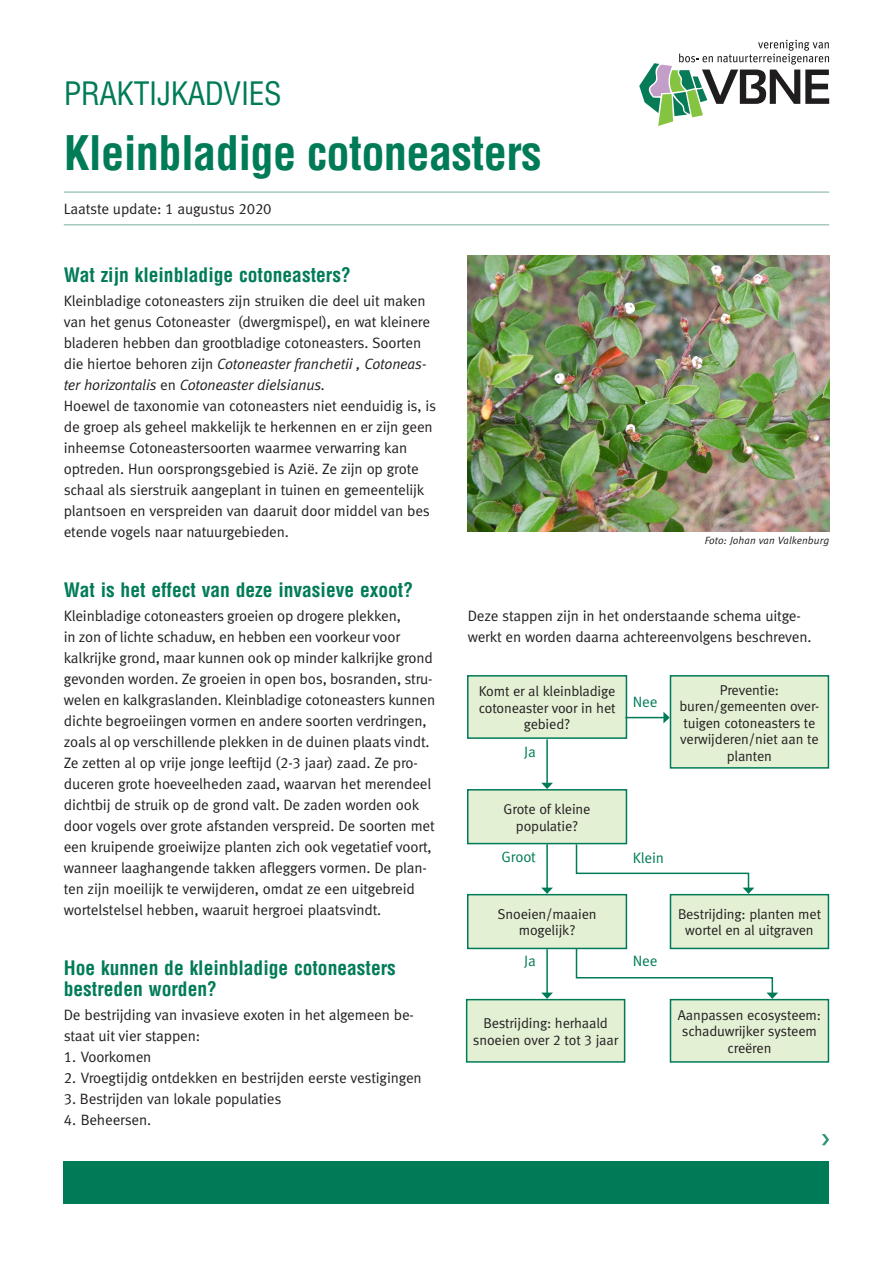
<style>
.page{position:relative;width:893px;height:1263px;background:#fff}
.page>*{position:absolute;margin:0;border:0;box-sizing:border-box;transform-origin:0 0}
.hoofdstukkop{font:700 condensed 46.5px "Helvetica";letter-spacing:-.015em;color:#007b58}
.t1{font:condensed 31.5px "Helvetica";letter-spacing:-.015em;color:#007b58}
.tussenkop{font:700 condensed 19.5px/21px "Helvetica";color:#007b58}
.brood{font:15px/21px "Meta Normal LF";letter-spacing:-.01em;color:#231f20}
.brood_opsom{font:15px "Meta Normal LF";letter-spacing:-.01em;color:#231f20}
.datum_en_auteur{font:15px "Meta Normal LF";letter-spacing:-.01em;color:#231f20}
.brood-2{font:15px "Meta Normal LF";letter-spacing:-.01em;color:#007b58}
.schema{font:14.25px/16.5px "Meta Normal LF";letter-spacing:-.01em;color:#231f20;text-align:center}
.fotobijschrift{font:italic 10.5px "Meta Normal LF";letter-spacing:.01em;color:#231f20}
.s1{font-style:italic}
</style>
<div class="page">
<svg style="left:639px;top:40px;width:190px;height:86px"></svg>
<hr style="left:64px;top:191px;width:765px;height:2px;background:#a7cabd">
<hr style="left:64px;top:224px;width:765px;height:1px;background:#a7cabd">
<div style="left:64px;top:1161px;width:765px;height:42px;background:#007b58"></div>
<img style="left:468px;top:255px;width:361px;height:276px">
<div style="left:468px;top:676px;width:158px;height:62px;background:#e3f0d4"></div>
<div style="left:467px;top:675px;width:160px;height:64px;border:2px solid #007b58"></div>
<div style="left:468px;top:790px;width:158px;height:53px;background:#e3f0d4"></div>
<div style="left:467px;top:789px;width:160px;height:55px;border:2px solid #007b58"></div>
<div style="left:468px;top:895px;width:158px;height:53px;background:#e3f0d4"></div>
<div style="left:467px;top:894px;width:160px;height:55px;border:2px solid #007b58"></div>
<div style="left:670px;top:676px;width:158px;height:92px;background:#e3f0d4"></div>
<div style="left:670px;top:675px;width:159px;height:94px;border:2px solid #007b58"></div>
<div style="left:670px;top:1000px;width:158px;height:62px;background:#e3f0d4"></div>
<div style="left:670px;top:999px;width:159px;height:64px;border:2px solid #007b58"></div>
<div style="left:467px;top:1000px;width:158px;height:62px;background:#e3f0d4"></div>
<div style="left:466px;top:999px;width:159px;height:64px;border:2px solid #007b58"></div>
<div style="left:670px;top:895px;width:158px;height:53px;background:#e3f0d4"></div>
<div style="left:670px;top:894px;width:159px;height:55px;border:2px solid #007b58"></div>
<svg style="left:575px;top:843px;width:179px;height:51px"></svg>
<svg style="left:575px;top:947px;width:203px;height:52px"></svg>
<hr style="left:546px;top:739px;width:2px;height:44px;background:#007b58">
<svg style="left:541px;top:783px;width:12px;height:6px"></svg>
<hr style="left:546px;top:844px;width:2px;height:44px;background:#007b58">
<svg style="left:541px;top:888px;width:12px;height:6px"></svg>
<hr style="left:546px;top:949px;width:2px;height:44px;background:#007b58">
<svg style="left:541px;top:992px;width:12px;height:7px"></svg>
<hr style="left:625px;top:717px;width:39px;height:1px;background:#007b58">
<svg style="left:663px;top:712px;width:7px;height:11px"></svg>
<svg style="left:822px;top:1134px;width:7px;height:11px"></svg>
<h2 class="t1" style="left:64px;top:74px;width:219px">PRAKTIJKADVIES</h2>
<p class="hoofdstukkop" style="left:64px;top:124px;width:479px">Kleinbladige cotoneasters</p>
<p class="datum_en_auteur" style="left:64px;top:200px;width:209px">Laatste update: 1 augustus 2020</p>
<p class="tussenkop" style="left:64px;top:264px;width:288px">Wat zijn kleinbladige cotoneasters?</p>
<p class="brood" style="left:64px;top:290px;width:368px">Kleinbladige cotoneasters zijn struiken die deel uit maken van het genus Cotoneaster (dwergmispel), en wat kleinere bladeren hebben dan grootbladige cotoneasters. Soorten die hiertoe behoren zijn <span class="s1">Cotoneaster franchetii , Cotoneas&shy;ter horizontalis</span> en <span class="s1">Cotoneaster dielsianus.</span></p>
<p class="brood" style="left:64px;top:395px;width:374px">Hoewel de taxonomie van cotoneasters niet eenduidig is, is de groep als geheel makkelijk te herkennen en er zijn geen inheemse Cotoneastersoorten waarmee verwarring kan optreden. Hun oorsprongsgebied is Azië. Ze zijn op grote schaal als sierstruik aangeplant in tuinen en gemeentelijk plantsoen en verspreiden van daaruit door middel van bes etende vogels naar natuurgebieden.</p>
<p class="fotobijschrift" style="left:705px;top:534px;width:126px">Foto: Johan van Valkenburg</p>
<p class="tussenkop" style="left:64px;top:579px;width:351px">Wat is het effect van deze invasieve exoot?</p>
<p class="brood" style="left:64px;top:605px;width:373px">Kleinbladige cotoneasters groeien op drogere plekken,<br>in zon of lichte schaduw, en hebben een voorkeur voor kalkrijke grond, maar kunnen ook op minder kalkrijke grond gevonden worden. Ze groeien in open bos, bosranden, stru&shy;welen en kalkgraslanden. Kleinbladige cotoneasters kunnen dichte begroeiingen vormen en andere soorten verdringen, zoals al op verschillende plekken in de duinen plaats vindt.</p>
<p class="brood" style="left:64px;top:752px;width:372px">Ze zetten al op vrije jonge leeftijd (2-3 jaar) zaad. Ze pro&shy;duceren grote hoeveelheden zaad, waarvan het merendeel dichtbij de struik op de grond valt. De zaden worden ook door vogels over grote afstanden verspreid. De soorten met een kruipende groeiwijze planten zich ook vegetatief voort, wanneer laaghangende takken afleggers vormen. De plan&shy;ten zijn moeilijk te verwijderen, omdat ze een uitgebreid wortelstelsel hebben, waaruit hergroei plaatsvindt.</p>
<p class="tussenkop" style="left:64px;top:957px;width:334px">Hoe kunnen de kleinbladige cotoneasters bestreden worden?</p>
<p class="brood" style="left:64px;top:1004px;width:352px">De bestrijding van invasieve exoten in het algemeen be&shy;staat uit vier stappen:</p>
<p class="brood_opsom" style="left:64px;top:1048px;width:89px">1. Voorkomen</p>
<p class="brood_opsom" style="left:64px;top:1069px;width:359px">2. Vroegtijdig ontdekken en bestrijden eerste vestigingen</p>
<p class="brood_opsom" style="left:64px;top:1090px;width:219px">3. Bestrijden van lokale populaties</p>
<p class="brood_opsom" style="left:64px;top:1111px;width:89px">4. Beheersen.</p>
<p class="brood" style="left:468px;top:605px;width:345px">Deze stappen zijn in het onderstaande schema uitge&shy;werkt en worden daarna achtereenvolgens beschreven.</p>
<p class="schema" style="left:479px;top:683px;width:138px">Komt er al kleinbladige cotoneaster voor in het gebied?</p>
<p class="brood-2" style="left:524px;top:743px;width:13px">Ja</p>
<p class="schema" style="left:504px;top:801px;width:88px">Grote of kleine populatie?</p>
<p class="brood-2" style="left:633px;top:693px;width:26px">Nee</p>
<p class="brood-2" style="left:502px;top:848px;width:36px">Groot</p>
<p class="brood-2" style="left:633px;top:849px;width:33px">Klein</p>
<p class="schema" style="left:679px;top:681px;width:141px">Preventie: buren/gemeenten over&shy;tuigen cotoneasters te verwijderen/niet aan te planten</p>
<p class="schema" style="left:498px;top:905px;width:100px">Snoeien/maaien mogelijk?</p>
<p class="brood-2" style="left:524px;top:952px;width:13px">Ja</p>
<p class="brood-2" style="left:633px;top:952px;width:26px">Nee</p>
<p class="schema" style="left:473px;top:1015px;width:147px">Bestrijding: herhaald snoeien over 2 tot 3 jaar</p>
<p class="schema" style="left:678px;top:905px;width:145px">Bestrijding: planten met wortel en al uitgraven</p>
<p class="schema" style="left:678px;top:1006px;width:145px">Aanpassen ecosysteem: schaduwrijker systeem creëren</p>
</div>
